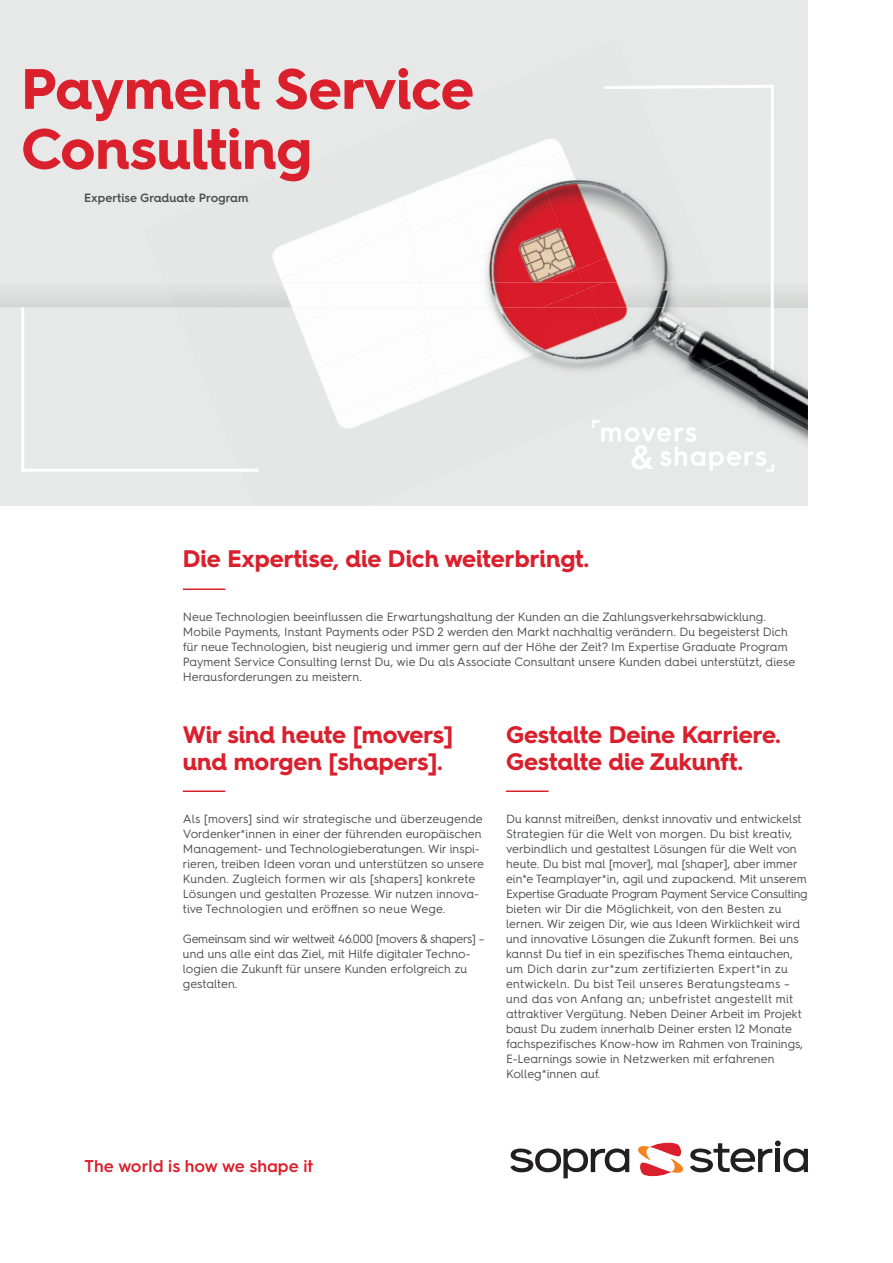
<style>
.page{position:relative;width:893px;height:1263px;background:#fff}
.page>*{position:absolute;margin:0;border:0;box-sizing:border-box;transform-origin:0 0}
.t1{font:700 57px/60px "Hurme Geometric Sans 4";letter-spacing:-.005em;color:#da202d}
.t2{font:700 24px/27px "Hurme Geometric Sans 4";color:#da202d}
.t3{font:600 17.1px "Hurme Geometric Sans 3";color:#da202d}
.t4{font:12px/15px "Hurme Geometric Sans 4";color:#4b4c4d}
.t5{font:600 12px "Hurme Geometric Sans 4";color:#4b4c4d}
</style>
<div class="page">
<div style="left:0;top:0;width:808px;height:505px;background:#e6e9e8"></div>
<svg style="left:653px;top:85px;width:121px;height:30px"></svg>
<svg style="left:0;top:295px;width:234px;height:177px"></svg>
<img style="left:347px;top:417px;width:31px;height:12px">
<img style="left:234px;top:417px;width:113px;height:55px">
<img style="left:329px;top:330px;width:106px;height:87px">
<img style="left:216px;top:372px;width:113px;height:83px">
<div style="left:311px;top:282px;width:115px;height:90px;background:#fdfdfd"></div>
<img style="left:198px;top:327px;width:113px;height:83px">
<div style="left:293px;top:244px;width:124px;height:83px;background:#fdfdfd"></div>
<img style="left:180px;top:307px;width:113px;height:58px">
<img style="left:526px;top:86px;width:127px;height:62px">
<img style="left:369px;top:199px;width:41px;height:45px">
<div style="left:272px;top:210px;width:97px;height:73px;background:#fdfdfd"></div>
<img style="left:144px;top:295px;width:76px;height:25px">
<img style="left:526px;top:86px;width:108px;height:55px">
<img style="left:272px;top:210px;width:79px;height:46px">
<div style="left:327px;top:283px;width:91px;height:24px;background:#fdfdfd"></div>
<img style="left:276px;top:283px;width:51px;height:24px">
<div style="left:165px;top:291px;width:111px;height:16px;background:#d7d9d8"></div>
<img style="left:605px;top:86px;width:31px;height:3px">
<img style="left:240px;top:469px;width:18px;height:3px">
<img style="left:757px;top:115px;width:51px;height:329px">
<img style="left:743px;top:359px;width:14px;height:49px">
<img style="left:743px;top:351px;width:14px;height:8px">
<img style="left:774px;top:283px;width:34px;height:24px">
<img style="left:726px;top:283px;width:45px;height:24px">
<img style="left:771px;top:121px;width:3px;height:252px">
<svg style="left:598px;top:420px;width:176px;height:52px"></svg>
<img style="left:598px;top:340px;width:145px;height:65px">
<img style="left:580px;top:369px;width:18px;height:59px">
<img style="left:580px;top:294px;width:146px;height:75px">
<img style="left:435px;top:357px;width:145px;height:37px">
<img style="left:606px;top:142px;width:68px;height:141px">
<img style="left:427px;top:307px;width:99px;height:70px">
<div style="left:418px;top:258px;width:73px;height:72px;background:#fdfdfd"></div>
<img style="left:471px;top:158px;width:28px;height:100px">
<div style="left:410px;top:234px;width:68px;height:48px;background:#fdfdfd"></div>
<img style="left:499px;top:148px;width:126px;height:41px">
<img style="left:402px;top:170px;width:107px;height:64px">
<img style="left:664px;top:283px;width:61px;height:24px">
<img style="left:473px;top:283px;width:18px;height:24px">
<img style="left:419px;top:283px;width:54px;height:24px">
<img style="left:610px;top:237px;width:54px;height:113px">
<img style="left:498px;top:270px;width:112px;height:87px">
<img style="left:545px;top:183px;width:114px;height:87px">
<img style="left:490px;top:189px;width:55px;height:94px">
<img style="left:604px;top:283px;width:59px;height:24px">
<img style="left:491px;top:283px;width:113px;height:24px">
<hr style="left:183px;top:588px;width:42px;height:2px;background:#da202d">
<svg style="left:690px;top:1140px;width:118px;height:32px"></svg>
<svg style="left:510px;top:1148px;width:119px;height:30px"></svg>
<svg style="left:638px;top:1143px;width:45px;height:33px"></svg>
<hr style="left:506px;top:790px;width:43px;height:2px;background:#da202d">
<hr style="left:183px;top:790px;width:42px;height:2px;background:#da202d">
<h1 class="t1" style="left:21px;top:58px;width:454px">Payment Service<br>Consulting</h1>
<p class="t5" style="left:84px;top:189px;width:166px">Expertise Graduate Program</p>
<h2 class="t2" style="left:183px;top:545px;width:408px">Die Expertise, die Dich weiterbringt.</h2>
<p class="t4" style="left:183px;top:609px;width:614px">Neue Technologien beeinflussen die Erwartungshaltung der Kunden an die Zahlungsverkehrsabwicklung.<br>Mobile Payments, Instant Payments oder PSD 2 werden den Markt nachhaltig verändern. Du begeisterst Dich für neue Technologien, bist neugierig und immer gern auf der Höhe der Zeit? Im Expertise Graduate Program Payment Service Consulting lernst Du, wie Du als Associate Consultant unsere Kunden dabei unterstützt, diese Herausforderungen zu meistern.</p>
<h2 class="t2" style="left:183px;top:720px;width:272px">Wir sind heute [movers] und morgen [shapers].</h2>
<p class="t4" style="left:183px;top:811px;width:303px">Als [movers] sind wir strategische und überzeugende Vordenker*innen in einer der führenden europäischen Management- und Technologieberatungen. Wir inspi&shy;rieren, treiben Ideen voran und unterstützen so unsere Kunden. Zugleich formen wir als [shapers] konkrete Lösungen und gestalten Prozesse. Wir nutzen innova&shy;tive Technologien und eröffnen so neue Wege.</p>
<p class="t4" style="left:183px;top:931px;width:303px">Gemeinsam sind wir weltweit 46.000 [movers &amp; shapers] – und uns alle eint das Ziel, mit Hilfe digitaler Techno&shy;logien die Zukunft für unsere Kunden erfolgreich zu gestalten.</p>
<h2 class="t2" style="left:506px;top:720px;width:276px">Gestalte Deine Karriere.<br>Gestalte die Zukunft.</h2>
<p class="t4" style="left:506px;top:811px;width:303px">Du kannst mitreißen, denkst innovativ und entwickelst Strategien für die Welt von morgen. Du bist kreativ, verbindlich und gestaltest Lösungen für die Welt von heute. Du bist mal [mover], mal [shaper], aber immer ein*e Teamplayer*in, agil und zupackend. Mit unserem Expertise Graduate Program Payment Service Consulting bieten wir Dir die Möglichkeit, von den Besten zu lernen. Wir zeigen Dir, wie aus Ideen Wirklichkeit wird und innovative Lösungen die Zukunft formen. Bei uns kannst Du tief in ein spezifisches Thema eintauchen, um Dich darin zur*zum zertifizierten Expert*in zu entwickeln. Du bist Teil unseres Beratungsteams – und das von Anfang an; unbefristet angestellt mit attraktiver Vergütung. Neben Deiner Arbeit im Projekt baust Du zudem innerhalb Deiner ersten 12 Monate fachspezifisches Know-how im Rahmen von Trainings, E-Learnings sowie in Netzwerken mit erfahrenen Kolleg*innen auf.</p>
<h3 class="t3" style="left:85px;top:1154px;width:231px">The world is how we shape it</h3>
</div>
